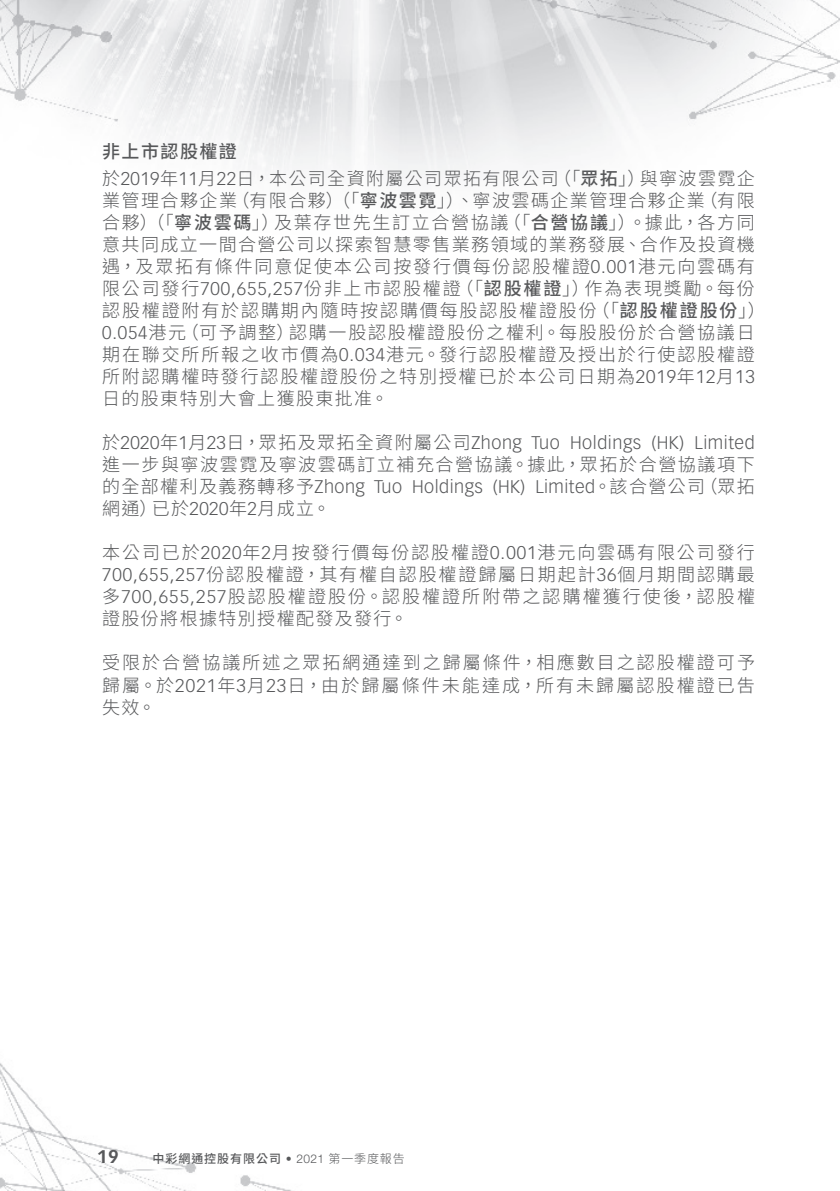
<style>
.page{position:relative;width:840px;height:1191px;background:#fff}
.page>*{position:absolute;margin:0;border:0;box-sizing:border-box;transform-origin:0 0}
.Body_Text{font:300 18px/22px "Source Han Sans TC";letter-spacing:.095em;color:#57585a}
.Body_Text-2{font:300 18px/22px "Source Han Sans TC";letter-spacing:.075em;color:#57585a}
.Body_Text-3{font:300 18px "Vectora LT Std";letter-spacing:.025em;color:#57585a}
.Body_Text-4{font:500 18px "Source Han Sans TC";letter-spacing:.105em;color:#57585a}
.Heading_1{font:500 18px "Source Han Sans TC";letter-spacing:.08em;color:#57585a}
.t1{font:700 18px "Vectora LT Std";color:#57585a}
.t2{font:500 12px "Source Han Sans TC";letter-spacing:.08em;color:#57585a}
.s1{font-family:"Vectora LT Std"}
.s2{font-weight:500}
.s3{font-weight:300}
.s4{font-family:"Source Han Sans TC"}
.s5{font-family:"Vectora LT Std";font-weight:700}
.s6{font-family:"Helvetica Neue LT Std";font-weight:300}
</style>
<div class="page">
<img style="left:0;top:0;width:839px;height:1191px">
<p class="Heading_1" style="left:102px;top:141px;width:136px">非上市認股權證</p>
<p class="Body_Text-2" style="left:102px;top:168px;width:458px">於<span class="s1">2019</span>年<span class="s1">11</span>月<span class="s1">22</span>日，本公司全資附屬公司眾拓有限公司</p>
<p class="Body_Text" style="left:553px;top:168px;width:94px">（「<span class="s2">眾拓</span>」）</p>
<p class="Body_Text" style="left:639px;top:168px;width:116px">與寧波雲霓企</p>
<p class="Body_Text" style="left:102px;top:190px;width:136px">業管理合夥企業</p>
<p class="Body_Text" style="left:231px;top:190px;width:474px">（有限合夥）（「<span class="s2">寧波雲霓</span>」）、寧波雲碼企業管理合夥企業</p>
<p class="Body_Text" style="left:699px;top:190px;width:57px">（有限</p>
<p class="Body_Text" style="left:102px;top:212px;width:179px">合夥）（「<span class="s2">寧波雲碼</span>」）</p>
<p class="Body_Text" style="left:102px;top:234px;width:654px">意共同成立一間合營公司以探索智慧零售業務領域的業務發展、合作及投資機</p>
<p class="Body_Text" style="left:102px;top:256px;width:653px">遇，及眾拓有條件同意促使本公司按發行價每份認股權證<span class="s1">0.001</span>港元向雲碼有</p>
<p class="Body_Text" style="left:584px;top:278px;width:172px">作為表現獎勵。每份</p>
<p class="Body_Text" style="left:502px;top:212px;width:253px">（「<span class="s2">合營協議</span>」）。據此，各方同</p>
<p class="Body_Text" style="left:274px;top:212px;width:236px">及葉存世先生訂立合營協議</p>
<p class="Body_Text" style="left:455px;top:278px;width:136px">（「<span class="s2">認股權證</span>」）</p>
<p class="Body_Text" style="left:102px;top:278px;width:360px">限公司發行<span class="s1">700,655,257</span>份非上市認股權證</p>
<p class="Body_Text-4" style="left:591px;top:301px;width:176px"><span class="s3">（「</span>認股權證股份 <span class="s3">(「</span></p>
<p class="Body_Text" style="left:289px;top:300px;width:467px;text-indent:-187px">認股權證附有於認購期內隨時按認購價每股認股權證股份<br>認購一股認股權證股份之權利。每股股份於合營協議日</p>
<p class="Body_Text" style="left:181px;top:322px;width:115px">（可予調整）</p>
<p class="Body_Text" style="left:102px;top:322px;width:654px"><span class="s1">0.054</span>港元<br>期在聯交所所報之收市價為<span class="s1">0.034</span>港元。發行認股權證及授出於行使認股權證所附認購權時發行認股權證股份之特別授權已於本公司日期為<span class="s1">2019</span>年<span class="s1">12</span>月<span class="s1">13</span>日的股東特別大會上獲股東批准。</p>
<p class="Body_Text-3" style="left:694px;top:432px;width:62px">Limited</p>
<p class="Body_Text-2" style="left:102px;top:432px;width:421px">於<span class="s1">2020</span>年月<span class="s1">1 23</span>日，眾拓及眾拓全資附屬公司<span class="s1">Zhong</span></p>
<p class="Body_Text" style="left:102px;top:454px;width:653px">進一步與寧波雲霓及寧波雲碼訂立補充合營協議。據此，眾拓於合營協議項下</p>
<p class="Body_Text" style="left:699px;top:476px;width:57px">（眾拓</p>
<p class="Body_Text-3" style="left:569px;top:432px;width:73px">Holdings</p>
<p class="Body_Text-3" style="left:651px;top:432px;width:34px">(HK)</p>
<p class="Body_Text-3" style="left:531px;top:432px;width:30px">Tuo</p>
<p class="Body_Text-2" style="left:152px;top:476px;width:214px;text-indent:-50px">的全部權利及義務轉移予<span class="s1">Zhong</span>已於<span class="s1">2020</span>年<span class="s1">2</span>月成立。</p>
<p class="Body_Text-3" style="left:535px;top:476px;width:171px">Limited<span class="s4">。該合營公司</span></p>
<p class="Body_Text-3" style="left:412px;top:476px;width:72px">Holdings</p>
<p class="Body_Text-3" style="left:492px;top:476px;width:34px">(HK)</p>
<p class="Body_Text-3" style="left:374px;top:476px;width:29px">Tuo</p>
<p class="Body_Text" style="left:102px;top:498px;width:57px">網通）</p>
<p class="Body_Text" style="left:102px;top:542px;width:654px;text-align:justify">本公司已於<span class="s1">2020</span>年<span class="s1">2</span>月按發行價每份認股權證<span class="s1">0.001</span>港元向雲碼有限公司發行<span class="s1">700,655,257</span>份認股權證，其有權自認股權證歸屬日期起計<span class="s1">36</span>個月期間認購最多<span class="s1">700,655,257</span>股認股權證股份。認股權證所附帶之認購權獲行使後，認股權證股份將根據特別授權配發及發行。</p>
<p class="Body_Text" style="left:102px;top:652px;width:654px;text-align:justify">受限於合營協議所述之眾拓網通達到之歸屬條件，相應數目之認股權證可予歸屬。於<span class="s1">2021</span>年 月<span class="s1">3 23</span>日，由於歸屬條件未能達成，所有未歸屬認股權證已吿失效。</p>
<p class="t1" style="left:97px;top:1145px;width:23px">19</p>
<p class="t2" style="left:152px;top:1152px;width:254px">中彩網通控股有限公司 <span class="s5">•</span> <span class="s6">2021</span> <span class="s3">第一季度報告</span></p>
</div>
